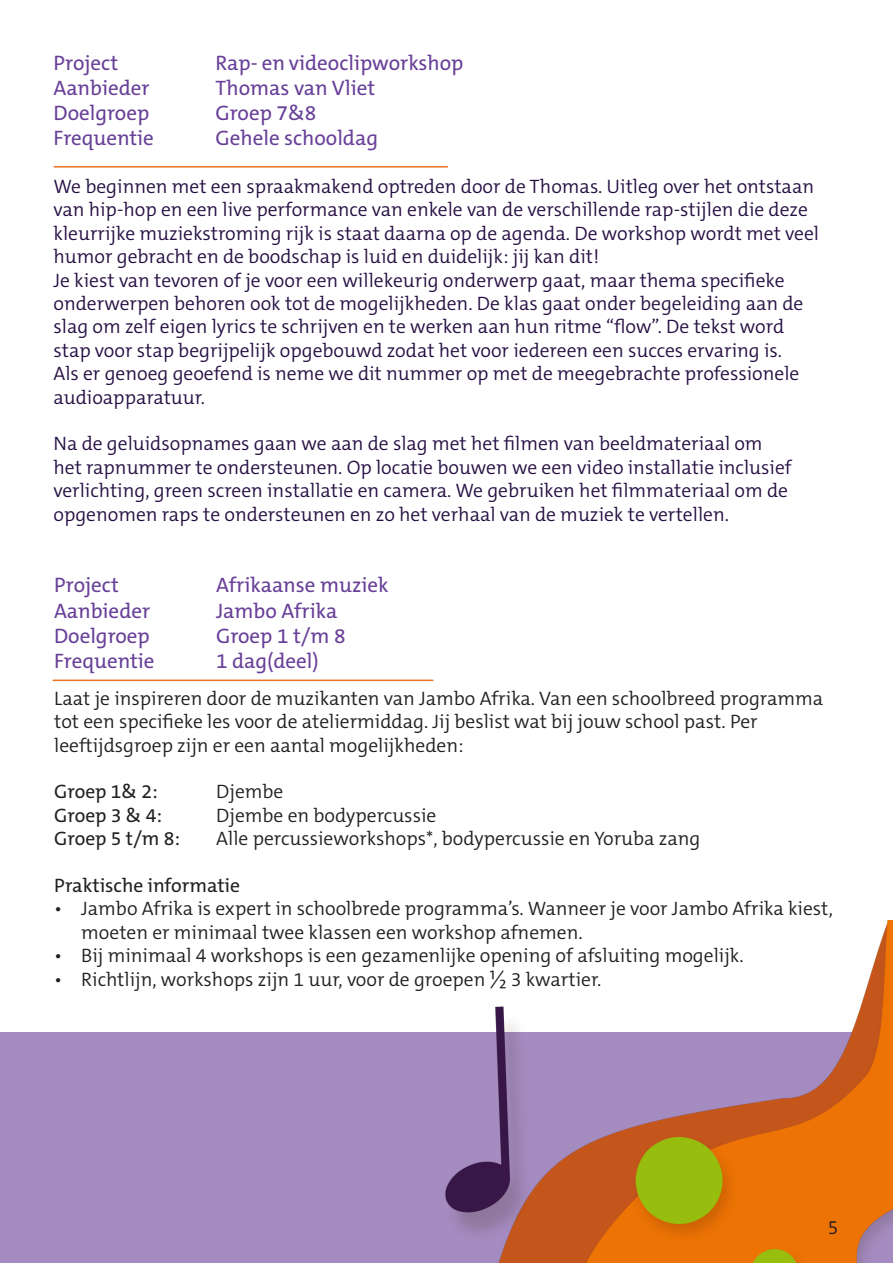
<style>
.page{position:relative;width:893px;height:1263px;background:#fff}
.page>*{position:absolute;margin:0;border:0;box-sizing:border-box;transform-origin:0 0}
.Project{font:21px "The Mix C5 s";color:#684098}
.Quote_in_tekst{font:300 19.5px/23.4px "The Mix C5 s";color:#261043}
.Lopende_tekst{font:300 19.5px/23.4px "The Mix C5 s";color:#231f20}
.Lopende_tekst-2{font:19.5px "The Mix C5 s";color:#231f20}
</style>
<div class="page">
<div style="left:0;top:1032px;width:893px;height:231px;background:#a48cc1"></div>
<hr style="left:0;top:0;width:1px;height:230px;background:#684098">
<img style="left:445px;top:921px;width:448px;height:342px">
<hr style="left:54px;top:166px;width:393px;height:2px;background:#ec7223">
<hr style="left:53px;top:680px;width:380px;height:1px;background:#ec7223">
<p class="Project" style="left:53px;top:49px;width:66px">Project</p>
<p class="Project" style="left:215px;top:49px;width:249px">Rap- en videoclipworkshop</p>
<p class="Project" style="left:53px;top:74px;width:98px">Aanbieder</p>
<p class="Project" style="left:215px;top:74px;width:161px">Thomas van Vliet</p>
<p class="Project" style="left:53px;top:99px;width:97px">Doelgroep</p>
<p class="Project" style="left:215px;top:99px;width:102px">Groep 7&amp;8</p>
<p class="Project" style="left:53px;top:125px;width:102px">Frequentie</p>
<p class="Project" style="left:215px;top:125px;width:164px">Gehele schooldag</p>
<p class="Quote_in_tekst" style="left:53px;top:175px;width:767px">We beginnen met een spraakmakend optreden door de Thomas. Uitleg over het ontstaan van hip-hop en een live performance van enkele van de verschillende rap-stijlen die deze kleurrijke muziekstroming rijk is staat daarna op de agenda. De workshop wordt met veel humor gebracht en de boodschap is luid en duidelijk: jij kan dit!</p>
<p class="Quote_in_tekst" style="left:53px;top:268px;width:751px">Je kiest van tevoren of je voor een willekeurig onderwerp gaat, maar thema specifieke onderwerpen behoren ook tot de mogelijkheden. De klas gaat onder begeleiding aan de slag om zelf eigen lyrics te schrijven en te werken aan hun ritme “flow”. De tekst word stap voor stap begrijpelijk opgebouwd zodat het voor iedereen een succes ervaring is.<br>Als er genoeg geoefend is neme we dit nummer op met de meegebrachte professionele audioapparatuur.</p>
<p class="Quote_in_tekst" style="left:53px;top:432px;width:740px">Na de geluidsopnames gaan we aan de slag met het filmen van beeldmateriaal om het rapnummer te ondersteunen. Op locatie bouwen we een video installatie inclusief verlichting, green screen installatie en camera. We gebruiken het filmmateriaal om de opgenomen raps te ondersteunen en zo het verhaal van de muziek te vertellen.</p>
<p class="Project" style="left:54px;top:572px;width:66px">Project</p>
<p class="Project" style="left:216px;top:572px;width:174px">Afrikaanse muziek</p>
<p class="Project" style="left:54px;top:597px;width:98px">Aanbieder</p>
<p class="Project" style="left:216px;top:597px;width:123px">Jambo Afrika</p>
<p class="Project" style="left:54px;top:622px;width:97px">Doelgroep</p>
<p class="Project" style="left:216px;top:622px;width:131px">Groep 1 t/m 8</p>
<p class="Project" style="left:54px;top:647px;width:102px">Frequentie</p>
<p class="Project" style="left:216px;top:647px;width:104px">1 dag(deel)</p>
<p class="Lopende_tekst" style="left:54px;top:687px;width:770px">Laat je inspireren door de muzikanten van Jambo Afrika. Van een schoolbreed programma tot een specifieke les voor de ateliermiddag. Jij beslist wat bij jouw school past. Per leeftijdsgroep zijn er een aantal mogelijkheden:</p>
<p class="Lopende_tekst-2" style="left:54px;top:779px;width:105px">Groep 1&amp; 2:</p>
<p class="Lopende_tekst" style="left:216px;top:780px;width:69px">Djembe</p>
<p class="Lopende_tekst-2" style="left:54px;top:803px;width:109px">Groep 3 &amp; 4:</p>
<p class="Lopende_tekst" style="left:216px;top:804px;width:222px">Djembe en bodypercussie</p>
<p class="Lopende_tekst-2" style="left:54px;top:826px;width:127px">Groep 5 t/m 8:</p>
<p class="Lopende_tekst" style="left:216px;top:827px;width:486px">Alle percussieworkshops*, bodypercussie en Yoruba zang</p>
<p class="Lopende_tekst-2" style="left:54px;top:873px;width:187px">Praktische informatie</p>
<p class="Lopende_tekst" style="left:81px;top:897px;width:753px;text-indent:-27px">• Jambo Afrika is expert in schoolbrede programma’s. Wanneer je voor Jambo Afrika kiest, moeten er minimaal twee klassen een workshop afnemen.</p>
<p class="Lopende_tekst" style="left:54px;top:944px;width:691px">• Bij minimaal 4 workshops is een gezamenlijke opening of afsluiting mogelijk.</p>
<p class="Lopende_tekst" style="left:54px;top:967px;width:549px">• Richtlijn, workshops zijn 1 uur, voor de groepen ½ 3 kwartier.</p>
<p class="Lopende_tekst" style="left:828px;top:1216px;width:12px">5</p>
</div>
